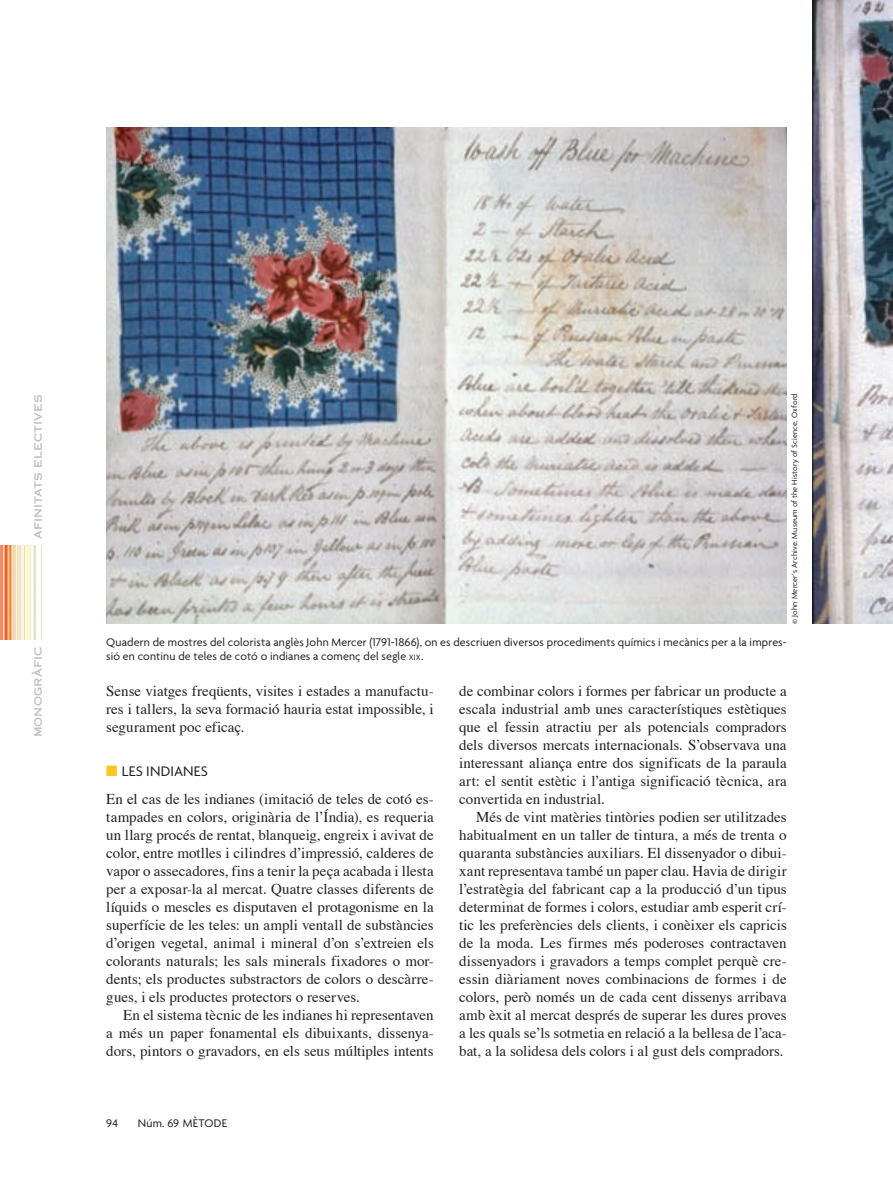
<style>
.page{position:relative;width:893px;height:1191px;background:#fff}
.page>*{position:absolute;margin:0;border:0;box-sizing:border-box;transform-origin:0 0}
.t1{font:15px/18px "Times";color:#231f20;text-align:justify}
.t2{font:15px "Agenda";letter-spacing:.01em;color:#231f20}
.t3{font:12px/14.2px "Agenda";letter-spacing:.015em;color:#231f20}
.t4{font:12px "Copperplate Thirty One AB";letter-spacing:.005em;color:#bcbdc0}
.t5{font:8.25px "Agenda";letter-spacing:.02em;color:#231f20}
.s1{font-size:8.4px}
.s2{color:#fec422}
</style>
<div class="page">
<img style="left:0;top:546px;width:42px;height:93px">
<img style="left:812px;top:0;width:81px;height:624px">
<img style="left:106px;top:128px;width:681px;height:496px">
<p class="t4" style="left:31px;top:539px;width:146px;rotate:-90deg">afinitats electives</p>
<p class="t4" style="left:31px;top:737px;width:92px;rotate:-90deg">monogràfic</p>
<p class="t5" style="left:791px;top:624px;width:232px;rotate:-90deg">© John Mercer’s Archive. Museum of the History of Science, Oxford</p>
<p class="t3" style="left:106px;top:636px;width:682px">Quadern de mostres del colorista anglès John Mercer (1791-1866), on es descriuen diversos procediments químics i mecànics per a la impres&shy;sió en continu de teles de cotó o indianes a començ del segle <span class="s1">XIX</span>.</p>
<p class="t1" style="left:106px;top:683px;width:329px">Sense viatges freqüents, visites i estades a manufactu&shy;res i tallers, la seva formació hauria estat impossible, i segurament poc eficaç.</p>
<p class="t2" style="left:106px;top:765px;width:103px"><span class="s2">■</span> LES INDIANES</p>
<p class="t1" style="left:106px;top:791px;width:329px">En el cas de les indianes (imitació de teles de cotó es&shy;tampades en colors, originària de l’Índia), es requeria un llarg procés de rentat, blanqueig, engreix i avivat de color, entre motlles i cilindres d’impressió, calderes de vapor o assecadores, fins a tenir la peça acabada i llesta per a exposar-la al mercat. Quatre classes diferents de líquids o mescles es disputaven el protagonisme en la superfície de les teles: un ampli ventall de substàncies d’origen vegetal, animal i mineral d’on s’extreien els colorants naturals; les sals minerals fixadores o mor&shy;dents; els productes substractors de colors o descàrre&shy;gues, i els productes protectors o reserves.</p>
<p class="t1" style="left:106px;top:1007px;width:329px;text-indent:17px">En el sistema tècnic de les indianes hi representaven a més un paper fonamental els dibuixants, dissenya&shy;dors, pintors o gravadors, en els seus múltiples intents</p>
<p class="t3" style="left:106px;top:1116px;width:13px">94</p>
<p class="t3" style="left:138px;top:1116px;width:91px">Núm. 69 MÈTODE</p>
<p class="t1" style="left:459px;top:683px;width:329px">de combinar colors i formes per fabricar un producte a escala industrial amb unes característiques estètiques que el fessin atractiu per als potencials compradors dels diversos mercats internacionals. S’observava una interessant aliança entre dos significats de la paraula art: el sentit estètic i l’antiga significació tècnica, ara convertida en industrial.</p>
<p class="t1" style="left:459px;top:809px;width:329px;text-indent:17px">Més de vint matèries tintòries podien ser utilitzades habitualment en un taller de tintura, a més de trenta o quaranta substàncies auxiliars. El dissenyador o dibui&shy;xant representava també un paper clau. Havia de dirigir l’estratègia del fabricant cap a la producció d’un tipus determinat de formes i colors, estudiar amb esperit crí&shy;tic les preferències dels clients, i conèixer els capricis de la moda. Les firmes més poderoses contractaven dissenyadors i gravadors a temps complet perquè cre&shy;essin diàriament noves combinacions de formes i de colors, però només un de cada cent dissenys arribava amb èxit al mercat després de superar les dures proves a les quals se’ls sotmetia en relació a la bellesa de l’aca&shy;bat, a la solidesa dels colors i al gust dels compradors.</p>
</div>
